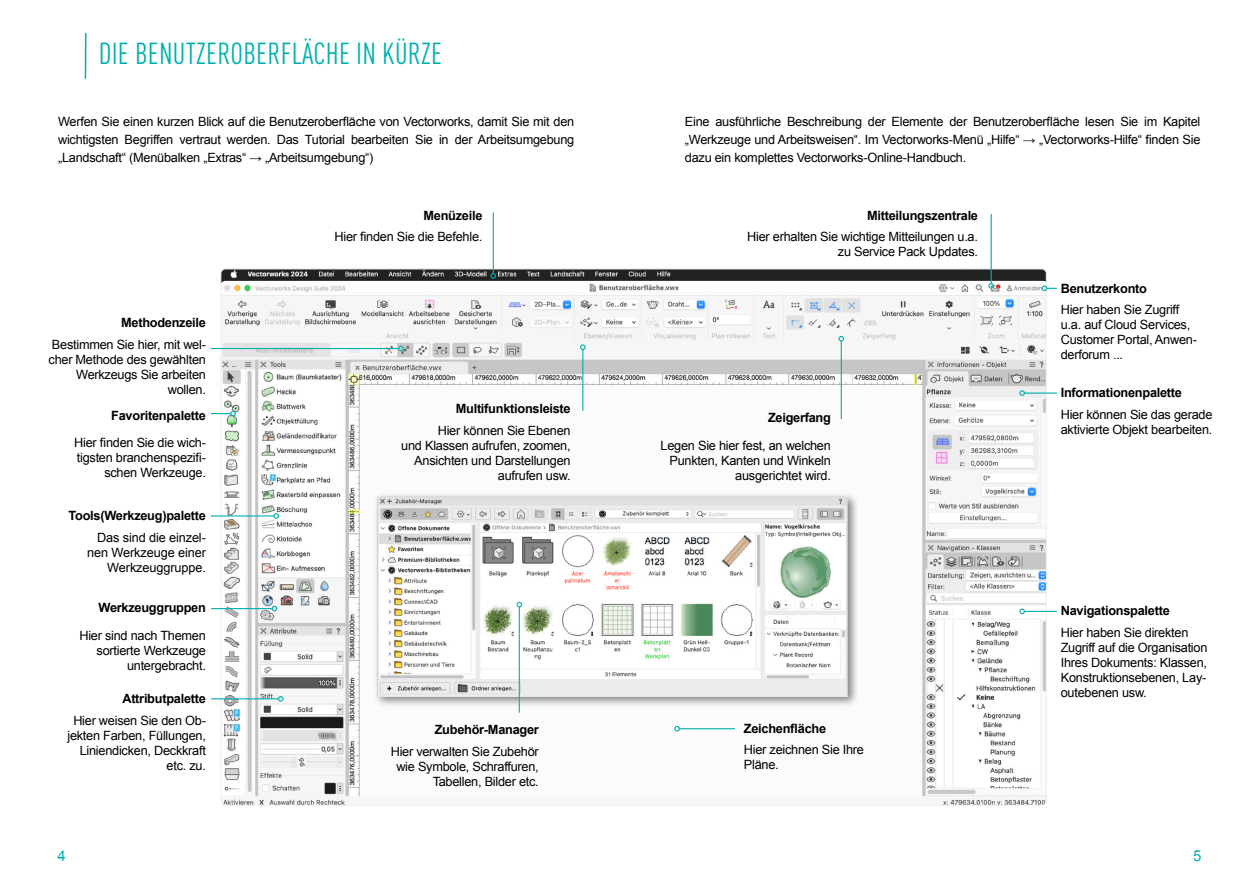
<style>
.page{position:relative;width:1259px;height:893px;background:#fff}
.page>*{position:absolute;margin:0;border:0;box-sizing:border-box;transform-origin:0 0}
.t1{font:condensed 30px "DIN Pro";letter-spacing:.01em;color:#00b0ad}
.t2{font:15px "Arial";color:#00b0ad}
.t3{font:12.75px/15px "Arial";letter-spacing:-.02em;color:#000;text-align:right}
.t4{font:700 12.75px "Arial";letter-spacing:-.02em;color:#000}
</style>
<div class="page">
<img style="left:221px;top:269px;width:825px;height:536px">
<hr style="left:211px;top:698px;width:67px;height:1px;background:#00b0ad">
<svg style="left:278px;top:696px;width:6px;height:6px"></svg>
<hr style="left:211px;top:348px;width:188px;height:1px;background:#00b0ad">
<svg style="left:398px;top:346px;width:6px;height:5px"></svg>
<hr style="left:211px;top:515px;width:63px;height:1px;background:#00b0ad">
<svg style="left:273px;top:513px;width:6px;height:6px"></svg>
<svg style="left:211px;top:411px;width:25px;height:5px"></svg>
<hr style="left:211px;top:608px;width:61px;height:1px;background:#00b0ad">
<svg style="left:272px;top:606px;width:5px;height:5px"></svg>
<hr style="left:582px;top:349px;width:1px;height:62px;background:#00b0ad">
<svg style="left:580px;top:344px;width:5px;height:6px"></svg>
<hr style="left:840px;top:341px;width:2px;height:78px;background:#00b0ad">
<svg style="left:838px;top:336px;width:6px;height:6px"></svg>
<hr style="left:493px;top:212px;width:1px;height:62px;background:#00b0ad">
<svg style="left:490px;top:273px;width:6px;height:6px"></svg>
<hr style="left:1024px;top:393px;width:33px;height:1px;background:#00b0ad">
<svg style="left:1019px;top:390px;width:6px;height:6px"></svg>
<svg style="left:1041px;top:285px;width:16px;height:6px"></svg>
<hr style="left:679px;top:728px;width:56px;height:1px;background:#00b0ad">
<svg style="left:674px;top:726px;width:6px;height:5px"></svg>
<hr style="left:1024px;top:611px;width:33px;height:1px;background:#00b0ad">
<svg style="left:1019px;top:609px;width:6px;height:5px"></svg>
<hr style="left:990px;top:214px;width:1px;height:70px;background:#00b0ad">
<svg style="left:988px;top:283px;width:6px;height:6px"></svg>
<div style="left:373px;top:492px;width:486px;height:216px;background:#000;opacity:.5"></div>
<img style="left:378px;top:497px;width:469px;height:199px">
<hr style="left:85px;top:33px;width:2px;height:46px;background:#00b0ad">
<hr style="left:519px;top:607px;width:1px;height:106px;background:#00b0ad">
<svg style="left:516px;top:602px;width:6px;height:5px"></svg>
<h1 class="t1" style="left:99px;top:32px;width:345px">DIE BENUTZEROBERFLÄCHE IN KÜRZE</h1>
<p class="t3" style="left:58px;top:113px;width:518px;line-height:18px;text-align:justify">Werfen Sie einen kurzen Blick auf die Benutzeroberfläche von Vectorworks, damit Sie mit den wichtigsten Begriffen vertraut werden. Das Tutorial bearbeiten Sie in der Arbeitsumgebung „Landschaft“ (Menübalken „Extras“ → „Arbeitsumgebung“)</p>
<p class="t3" style="left:685px;top:113px;width:517px;line-height:18px;text-align:justify">Eine ausführliche Beschreibung der Elemente der Benutzeroberfläche lesen Sie im Kapitel „Werkzeuge und Arbeitsweisen“. Im Vectorworks-Menü „Hilfe“ → „Vectorworks-Hilfe“ finden Sie dazu ein komplettes Vectorworks-Online-Handbuch.</p>
<p class="t4" style="left:121px;top:314px;width:86px">Methodenzeile</p>
<p class="t3" style="left:49px;top:337px;width:159px">Bestimmen Sie hier, mit wel&shy;cher Methode des gewählten<br>Werkzeugs Sie arbeiten wollen.</p>
<p class="t4" style="left:111px;top:407px;width:96px">Favoritenpalette</p>
<p class="t3" style="left:74px;top:435px;width:133px">Hier finden Sie die wich&shy;tigsten branchenspezifi&shy;schen Werkzeuge.</p>
<p class="t4" style="left:69px;top:507px;width:139px">Tools(Werkzeug)palette</p>
<p class="t3" style="left:87px;top:530px;width:120px">Das sind die einzel&shy;nen Werkzeuge einer<br>Werkzeuggruppe.</p>
<p class="t4" style="left:98px;top:600px;width:109px">Werkzeuggruppen</p>
<p class="t3" style="left:79px;top:628px;width:128px">Hier sind nach Themen sortierte Werkzeuge untergebracht.</p>
<p class="t4" style="left:122px;top:690px;width:85px">Attributpalette</p>
<p class="t3" style="left:67px;top:713px;width:140px">Hier weisen Sie den Ob&shy;jekten Farben, Füllungen,<br>Liniendicken, Deckkraft etc. zu.</p>
<p class="t4" style="left:423px;top:207px;width:60px">Menüzeile</p>
<p class="t3" style="left:334px;top:229px;width:149px">Hier finden Sie die Befehle.</p>
<p class="t4" style="left:456px;top:400px;width:116px">Multifunktionsleiste</p>
<p class="t3" style="left:401px;top:423px;width:171px">Hier können Sie Ebenen<br>und Klassen aufrufen, zoomen,<br>Ansichten und Darstellungen aufrufen usw.</p>
<p class="t4" style="left:435px;top:721px;width:106px">Zubehör-Manager</p>
<p class="t3" style="left:391px;top:744px;width:150px">Hier verwalten Sie Zubehör wie Symbole, Schraffuren,<br>Tabellen, Bilder etc.</p>
<p class="t4" style="left:867px;top:207px;width:112px">Mitteilungszentrale</p>
<p class="t3" style="left:747px;top:230px;width:232px">Hier erhalten Sie wichtige Mitteilungen u.a. zu Service Pack Updates.</p>
<p class="t4" style="left:768px;top:409px;width:64px">Zeigerfang</p>
<p class="t3" style="left:660px;top:438px;width:172px">Legen Sie hier fest, an welchen<br>Punkten, Kanten und Winkeln ausgerichtet wird.</p>
<p class="t4" style="left:744px;top:720px;width:84px">Zeichenfläche</p>
<p class="t3" style="left:744px;top:742px;width:122px;text-align:left">Hier zeichnen Sie Ihre<br>Pläne.</p>
<p class="t4" style="left:1060px;top:280px;width:88px">Benutzerkonto</p>
<p class="t3" style="left:1060px;top:303px;width:138px;text-align:left">Hier haben Sie Zugriff u.a. auf Cloud Services,<br>Customer Portal, Anwen&shy;derforum ...</p>
<p class="t4" style="left:1060px;top:384px;width:123px">Informationenpalette</p>
<p class="t3" style="left:1060px;top:407px;width:153px;text-align:left">Hier können Sie das gerade aktivierte Objekt bearbeiten.</p>
<p class="t4" style="left:1060px;top:602px;width:111px">Navigationspalette</p>
<p class="t3" style="left:1060px;top:625px;width:148px;text-align:left">Hier haben Sie direkten<br>Zugriff auf die Organisation<br>Ihres Dokuments: Klassen,<br>Konstruktionsebenen, Lay&shy;outebenen usw.</p>
<p class="t2" style="left:58px;top:846px;width:10px">4</p>
<p class="t2" style="left:1193px;top:846px;width:10px">5</p>
</div>
